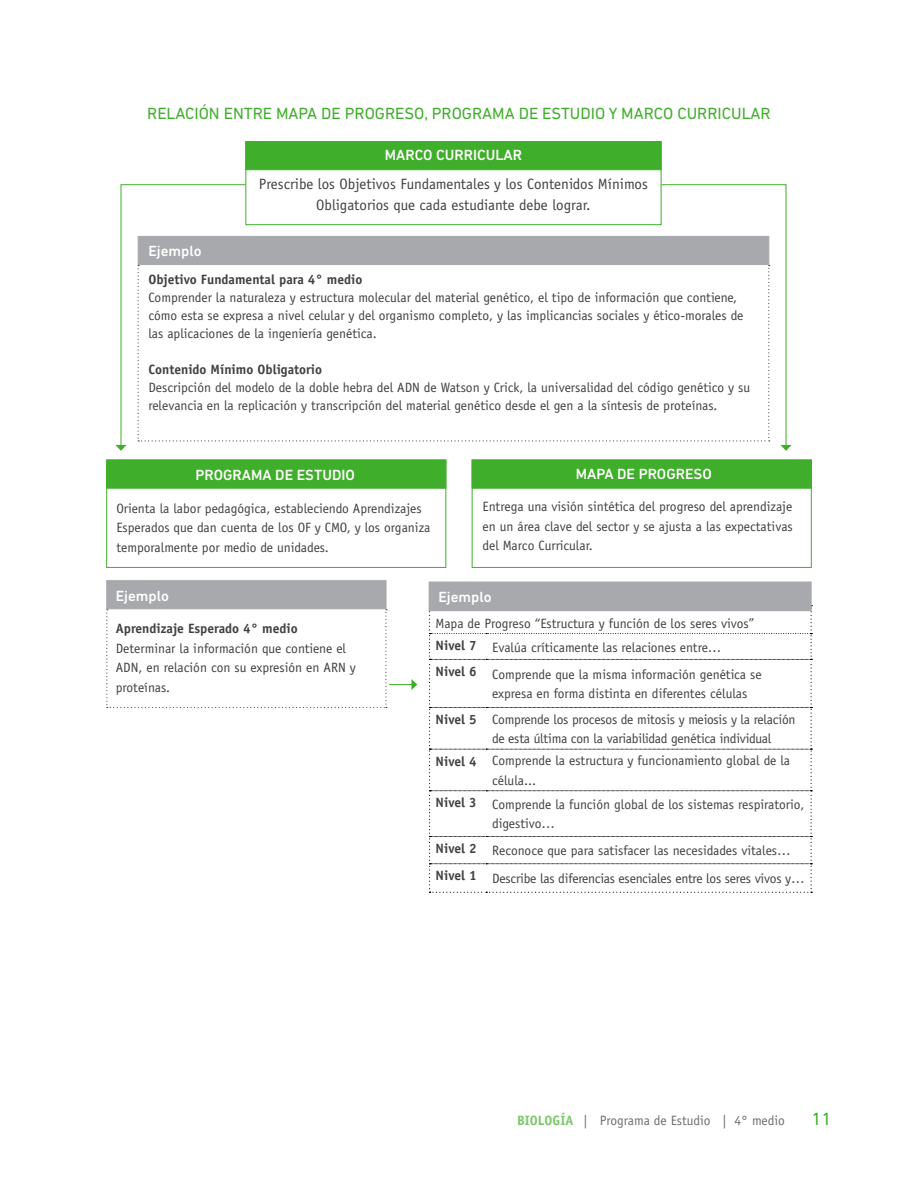
<style>
.page{position:relative;width:918px;height:1188px;background:#fff}
.page>*{position:absolute;margin:0;border:0;box-sizing:border-box;transform-origin:0 0}
.t1{font:18px "DIN Next LT Pro";color:#3fae2a}
.t2{font:16.5px "DIN Next LT Pro";color:#3fae2a}
.t3{font:15px/21px "Officina Sans";color:#414042;text-align:center}
.t4{font:500 15px "DIN Next LT Pro";color:#fff}
.t5{font:13.5px/19.5px "Officina Sans";color:#414042}
.t6{font:700 13.5px "Officina Sans";color:#414042}
.t7{font:13.5px "Officina Sans";color:#6d6e71}
.s1{font-weight:700}
.s2{font-weight:700;color:#79c76a}
</style>
<div class="page">
<div style="left:245px;top:141px;width:416px;height:29px;background:#3fae2a;border:1px solid #3fae2a"></div>
<div style="left:106px;top:460px;width:340px;height:108px;border:1px solid #3fae2a"></div>
<div style="left:106px;top:460px;width:340px;height:29px;background:#3fae2a;border:1px solid #3fae2a"></div>
<div style="left:472px;top:460px;width:340px;height:108px;border:1px solid #3fae2a"></div>
<div style="left:472px;top:460px;width:340px;height:29px;background:#3fae2a;border:1px solid #3fae2a"></div>
<svg style="left:116px;top:184px;width:676px;height:267px"></svg>
<div style="left:138px;top:236px;width:631px;height:29px;background:#a7a9ac"></div>
<svg style="left:106px;top:609px;width:311px;height:99px"></svg>
<div style="left:106px;top:580px;width:280px;height:29px;background:#a7a9ac"></div>
<svg style="left:429px;top:611px;width:383px;height:282px"></svg>
<div style="left:429px;top:582px;width:383px;height:29px;background:#a7a9ac"></div>
<p class="t2" style="left:147px;top:104px;width:625px">RELACIÓN ENTRE MAPA DE PROGRESO, PROGRAMA DE ESTU DIO Y MARCO CU RRICU LAR</p>
<p class="t4" style="left:385px;top:146px;width:139px">MARCO CURRICULAR</p>
<p class="t3" style="left:259px;top:174px;width:390px">Prescribe los Objetivos Fundamentales y los Contenidos Mínimos<br>Obligatorios que cada estudiante debe lograr.</p>
<p class="t4" style="left:148px;top:243px;width:55px">EJEMPLO</p>
<p class="t6" style="left:148px;top:271px;width:216px">Objetivo Fundamental para 4° medio</p>
<p class="t5" style="left:148px;top:289px;width:597px;line-height:18px">Comprender la naturaleza y estructura molecular del material genético, el tipo de información que contiene, cómo esta se expresa a nivel celular y del organismo completo, y las implicancias sociales y ético-morales de las aplicaciones de la ingeniería genética.</p>
<p class="t6" style="left:148px;top:361px;width:175px">Contenido Mínimo Obligatorio</p>
<p class="t5" style="left:148px;top:379px;width:603px;line-height:18px">Descripción del modelo de la doble hebra del ADN de Watson y Crick, la universalidad del código genético y su relevancia en la replicación y transcripción del material genético desde el gen a la síntesis de proteínas.</p>
<p class="t4" style="left:196px;top:467px;width:58px">PROGRAMA</p>
<p class="t4" style="left:275px;top:467px;width:79px">DE ESTUDIO</p>
<p class="t5" style="left:116px;top:498px;width:316px">Orienta la labor pedagógica, estableciendo Aprendizajes<br>Esperados que dan cuenta de los OF y CMO, y los organiza temporalmente por medio de unidades.</p>
<p class="t4" style="left:576px;top:465px;width:22px">MAPA</p>
<p class="t4" style="left:617px;top:465px;width:78px">DE PROGRESO</p>
<p class="t5" style="left:483px;top:497px;width:312px;text-align:justify">Entrega una visión sintética del progreso del aprendizaje en un área clave del sector y se ajusta a las expectativas del Marco Curricular.</p>
<p class="t4" style="left:116px;top:587px;width:55px">EJEMPLO</p>
<p class="t6" style="left:116px;top:620px;width:184px">Aprendizaje Esperado 4° medio</p>
<p class="t5" style="left:116px;top:639px;width:242px">Determinar la información que contiene el<br>ADN, en relación con su expresión en ARN y proteínas.</p>
<p class="t4" style="left:438px;top:588px;width:55px">EJEMPLO</p>
<p class="t5" style="left:436px;top:611px;width:320px;line-height:24px">Mapa de Progreso “Estructura y función de los seres vivos”<br><span class="s1">Nivel 7</span> Evalúa críticamente las relaciones entre…</p>
<p class="t5" style="left:492px;top:664px;width:271px;text-indent:-57px"><sup>Nivel</sup> <sup>6</sup> Comprende que la misma información genética se expresa en forma distinta en diferentes células</p>
<p class="t5" style="left:492px;top:709px;width:305px;text-indent:-57px"><span class="s1">Nivel 5</span> Comprende los procesos de mitosis y meiosis y la relación de esta última con la variabilidad genética individual</p>
<p class="t5" style="left:492px;top:751px;width:300px;text-indent:-57px"><span class="s1">Nivel 4</span> Comprende la estructura y funcionamiento global de la célula...</p>
<p class="t5" style="left:492px;top:795px;width:314px;text-indent:-57px"><span class="s1">Nivel 3</span> Comprende la función global de los sistemas respiratorio, digestivo…</p>
<p class="t5" style="left:436px;top:837px;width:370px;line-height:27.9px"><sup>Nivel</sup> <sup>2</sup> Reconoce que para satisfacer las necesidades vitales…<br><sup>Nivel</sup> <sup>1</sup> Describe las diferencias esenciales entre los seres vivos y…</p>
<p class="t7" style="left:517px;top:1112px;width:269px"><span class="s2">BIOLOGÍA</span> | Programa de Estudio | 4° medio</p>
<h1 class="t1" style="left:812px;top:1109px;width:21px">11</h1>
</div>
